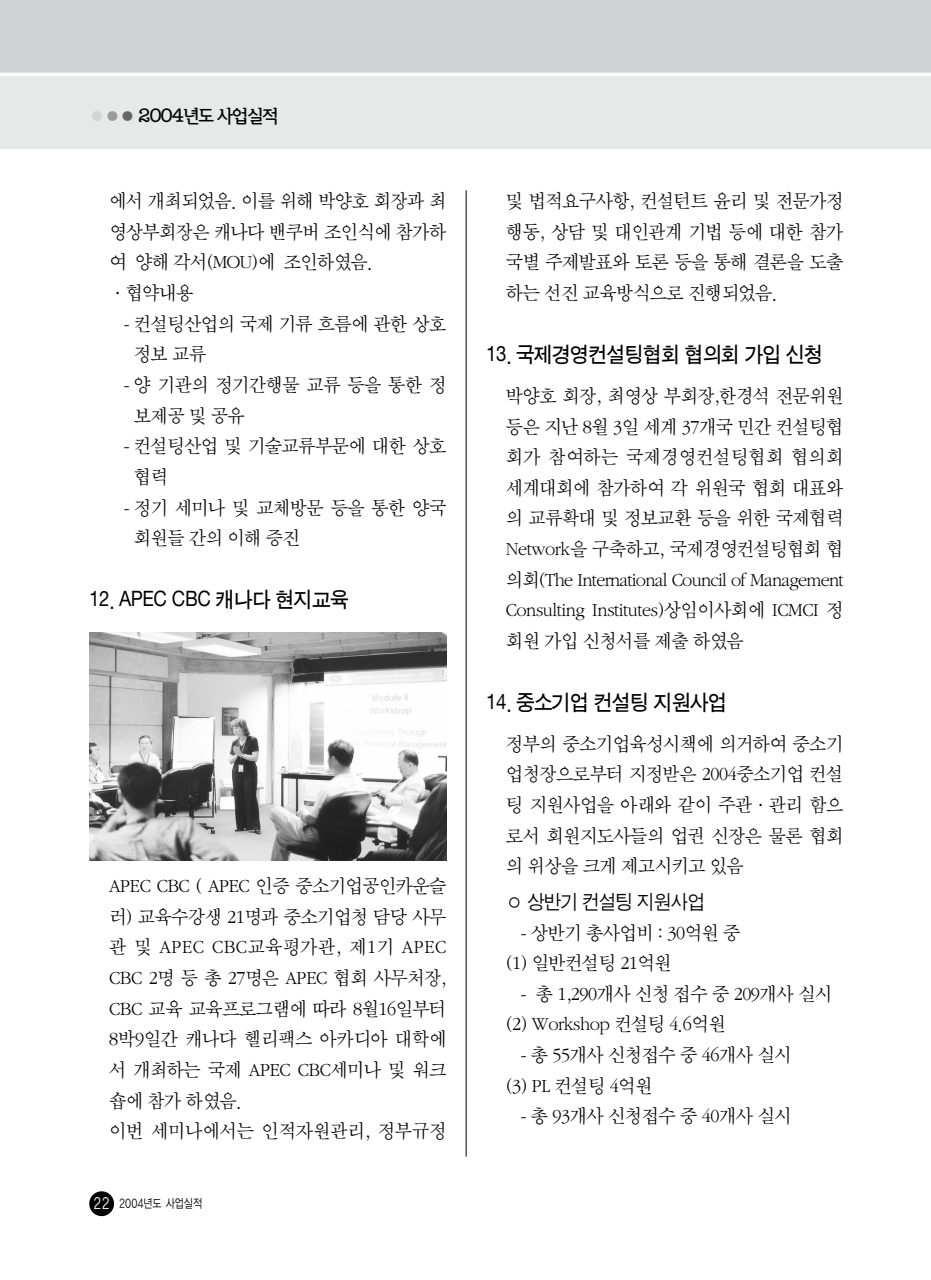
<style>
.page{position:relative;width:931px;height:1280px;background:#fff}
.page>*{position:absolute;margin:0;border:0;box-sizing:border-box;transform-origin:0 0}
.t1{font:21.88px "Sand Tg";letter-spacing:-.025em;color:#000;scale:.95 1}
.t2{font:20.12px/30.6px "Sand Sm";letter-spacing:-.025em;color:#000;scale:.95 1}
.t3{font:20.12px "Sand Jg";letter-spacing:-.025em;color:#000;scale:.95 1}
.t4{font:19.25px "San Ig M";letter-spacing:-.065em;color:#000}
.t5{font:12.25px "YGO12";letter-spacing:-.07em;color:#000;scale:.8 1}
.s1{color:#d1d3d4}
.s2{color:#999}
.s3{color:#666}
.s4{font-size:15.75px;color:#fff}
</style>
<div class="page">
<div style="left:0;top:0;width:931px;height:74px;background:#d1d3d4"></div>
<div style="left:0;top:74px;width:931px;height:75px;background:#e7e8e8"></div>
<hr style="left:0;top:73px;width:931px;height:3px;background:#fff">
<div style="left:89px;top:1191px;width:25px;height:24px;background:#000;border-radius:50%"></div>
<hr style="left:466px;top:190px;width:1px;height:966px;background:#000">
<img style="left:89px;top:632px;width:357px;height:228px">
<p class="t4" style="left:89px;top:108px;width:191px"><span class="s1">●</span><span class="s2">●</span><span class="s3">●</span> 2004년도 사업실적</p>
<p class="t2" style="left:109px;top:187px;width:357px">에서 개최되었음. 이를 위해 박양호 회장과 최 영상부회장은 캐나다 밴쿠버 조인식에 참가하 여 양해 각서(MOU)에 조인하였음. ·협약내용</p>
<p class="t2" style="left:134px;top:309px;width:330px;text-indent:-10px">- 컨설팅산업의 국제 기류 흐름에 관한 상호 정보 교류</p>
<p class="t2" style="left:134px;top:371px;width:330px;text-indent:-10px">- 양 기관의 정기간행물 교류 등을 통한 정 보제공 및 공유</p>
<p class="t2" style="left:134px;top:432px;width:330px;text-indent:-10px">- 컨설팅산업 및 기술교류부문에 대한 상호 협력</p>
<p class="t2" style="left:134px;top:493px;width:330px;text-indent:-10px">- 정기 세미나 및 교체방문 등을 통한 양국 회원들 간의 이해 증진</p>
<p class="t1" style="left:89px;top:590px;width:275px">12. APEC CBC 캐나다 현지교육</p>
<p class="t2" style="left:109px;top:871px;width:357px">APEC CBC ( APEC 인증 중소기업공인카운슬 러) 교육수강생 21명과 중소기업청 담당 사무 관 및 APEC CBC교육평가관, 제1기 APEC<br>CBC 2명 등 총 27명은 APEC 협회 사무처장,<br>CBC 교육 교육프로그램에 따라 8월16일부터<br>8박9일간 캐나다 헬리팩스 아카디아 대학에 서 개최하는 국제 APEC CBC세미나 및 워크 숍에 참가 하였음.<br>이번 세미나에서는 인적자원관리, 정부규정</p>
<p class="t5" style="left:94px;top:1197px;width:138px"><span class="s4">22</span> 2004년도 사업실적</p>
<p class="t2" style="left:506px;top:187px;width:357px;text-align:justify">및 법적요구사항, 컨설턴트 윤리 및 전문가정 행동, 상담 및 대인관계 기법 등에 대한 참가 국별 주제발표와 토론 등을 통해 결론을 도출 하는 선진 교육방식으로 진행되었음.</p>
<p class="t1" style="left:486px;top:345px;width:356px">13. 국제경영컨설팅협회 협의회 가입 신청</p>
<p class="t2" style="left:506px;top:381px;width:357px;text-align:justify">박양호 회장, 최영상 부회장,한경석 전문위원 등은 지난 8월 3일 세계 37개국 민간 컨설팅협 회가 참여하는 국제경영컨설팅협회 협의회 세계대회에 참가하여 각 위원국 협회 대표와 의 교류확대 및 정보교환 등을 위한 국제협력 Network을 구축하고, 국제경영컨설팅협회 협 의회(The International Council of Management Consulting Institutes)상임이사회에 ICMCI 정 회원 가입 신청서를 제출 하였음</p>
<p class="t1" style="left:486px;top:692px;width:255px">14. 중소기업 컨설팅 지원사업</p>
<p class="t2" style="left:506px;top:729px;width:357px;text-align:justify">정부의 중소기업육성시책에 의거하여 중소기 업청장으로부터 지정받은 2004중소기업 컨설 팅 지원사업을 아래와 같이 주관·관리 함으 로서 회원지도사들의 업권 신장은 물론 협회 의 위상을 크게 제고시키고 있음</p>
<p class="t3" style="left:528px;top:892px;width:188px">상반기 컨설팅 지원사업</p>
<p class="t2" style="left:506px;top:918px;width:248px;text-indent:15px">- 상반기 총사업비 : 30억원 중 (1) 일반컨설팅 21억원</p>
<p class="t2" style="left:506px;top:979px;width:345px;text-indent:15px">- 총 1,290개사 신청 접수 중 209개사 실시 (2) Workshop 컨설팅 4.6억원</p>
<p class="t2" style="left:506px;top:1040px;width:302px;text-indent:15px">- 총 55개사 신청접수 중 46개사 실시 (3) PL 컨설팅 4억원</p>
<p class="t2" style="left:521px;top:1102px;width:286px">- 총 93개사 신청접수 중 40개사 실시</p>
</div>
